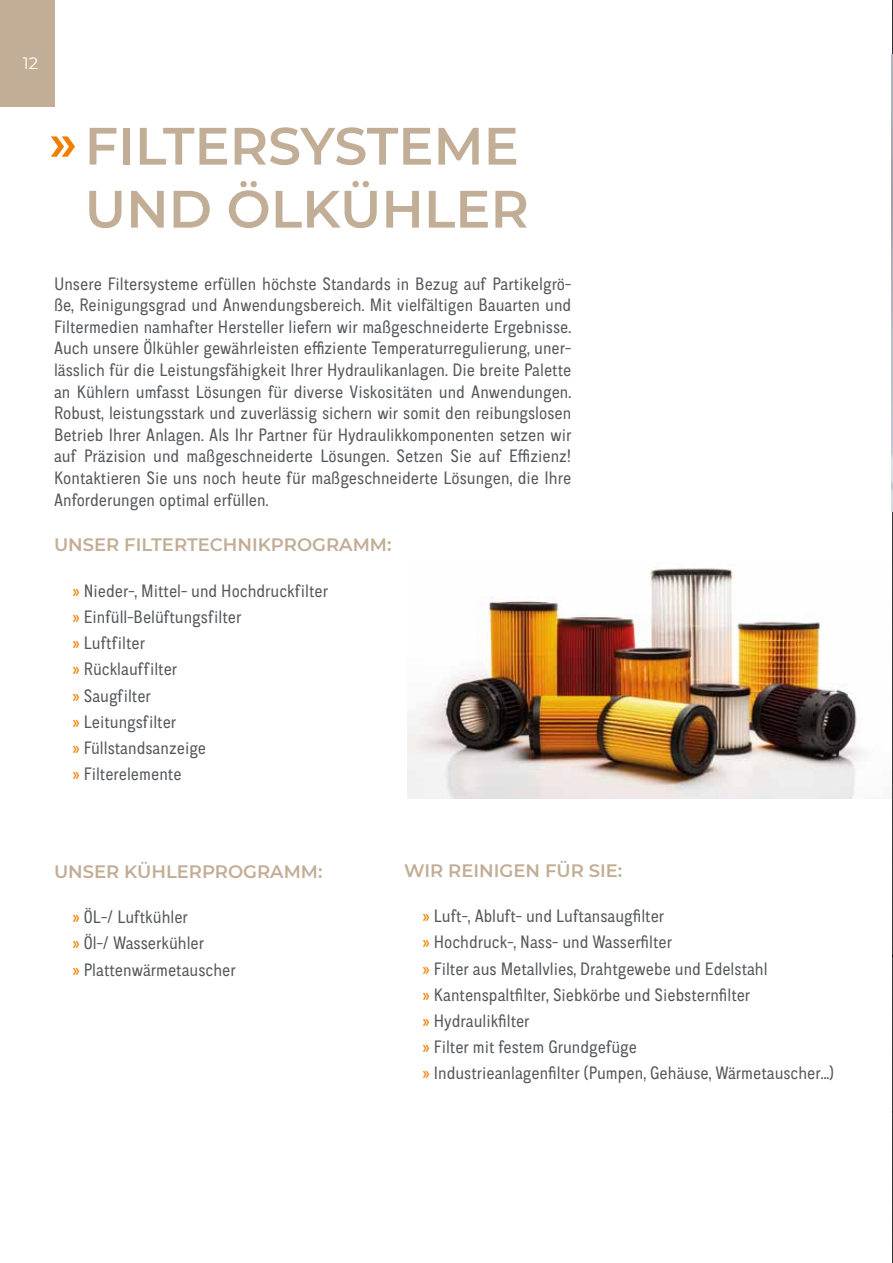
<style>
.page{position:relative;width:893px;height:1263px;background:#fff}
.page>*{position:absolute;margin:0;border:0;box-sizing:border-box;transform-origin:0 0}
.t1{font:600 52.5px/63px "Montserrat";color:#c2ae96;text-align:right}
.t2{font:18px/26.2px "CA Normal";color:#54575b}
.t3{font:600 18px "Montserrat";color:#c2ae96}
.t4{font:16.5px "Montserrat";color:#fff}
.s1{color:#f07f00}
</style>
<div class="page">
<img style="left:892px;top:0;width:1px;height:1263px">
<div style="left:0;top:0;width:54px;height:106px;background:#c2ae96"></div>
<img style="left:892px;top:54px;width:1px;height:458px">
<img style="left:407px;top:568px;width:457px;height:231px">
<p class="t4" style="left:23px;top:51px;width:17px">12</p>
<h1 class="t1" style="left:49px;top:112px;width:482px"><span class="s1">»</span> FILTERSYSTEME<br>UND ÖLKÜHLER</h1>
<p class="t2" style="left:54px;top:272px;width:519px;line-height:21.6px;text-align:justify">Unsere Filtersysteme erfüllen höchste Standards in Bezug auf Partikelgrö&shy;ße, Reinigungsgrad und Anwendungsbereich. Mit vielfältigen Bauarten und Filtermedien namhafter Hersteller liefern wir maßgeschneiderte Ergebnisse.<br>Auch unsere Ölkühler gewährleisten effiziente Temperaturregulierung, uner&shy;lässlich für die Leistungsfähigkeit Ihrer Hydraulikanlagen. Die breite Palette an Kühlern umfasst Lösungen für diverse Viskositäten und Anwendungen.<br>Robust, leistungsstark und zuverlässig sichern wir somit den reibungslosen Betrieb Ihrer Anlagen. Als Ihr Partner für Hydraulikkomponenten setzen wir auf Präzision und maßgeschneiderte Lösungen. Setzen Sie auf Effizienz!<br>Kontaktieren Sie uns noch heute für maßgeschneiderte Lösungen, die Ihre Anforderungen optimal erfüllen.</p>
<p class="t3" style="left:54px;top:532px;width:339px">UNSER FILTERTECHNIKPROGRAMM:</p>
<p class="t2" style="left:72px;top:577px;width:258px"><span class="s1">»</span> Nieder-, Mittel- und Hochdruckfilter <span class="s1">»</span> Einfüll-Belüftungsfilter<br><span class="s1">»</span> Luftfilter<br><span class="s1">»</span> Rücklauffilter<br><span class="s1">»</span> Saugfilter<br><span class="s1">»</span> Leitungsfilter<br><span class="s1">»</span> Füllstandsanzeige<br><span class="s1">»</span> Filterelemente</p>
<p class="t3" style="left:54px;top:858px;width:270px">UNSER KÜHLERPROGRAMM:</p>
<p class="t2" style="left:72px;top:903px;width:165px"><span class="s1">»</span> ÖL-/ Luftkühler<br><span class="s1">»</span> Öl-/ Wasserkühler<br><span class="s1">»</span> Plattenwärmetauscher</p>
<p class="t3" style="left:404px;top:857px;width:220px">WIR REINIGEN FÜR SIE:</p>
<p class="t2" style="left:422px;top:902px;width:414px"><span class="s1">»</span> Luft-, Abluft- und Luftansaugfilter<br><span class="s1">»</span> Hochdruck-, Nass- und Wasserfilter<br><span class="s1">»</span> Filter aus Metallvlies, Drahtgewebe und Edelstahl<br><span class="s1">»</span> Kantenspaltfilter, Siebkörbe und Siebsternfilter<br><span class="s1">»</span> Hydraulikfilter<br><span class="s1">»</span> Filter mit festem Grundgefüge<br><span class="s1">»</span> Industrieanlagenfilter (Pumpen, Gehäuse, Wärmetauscher...)</p>
</div>
